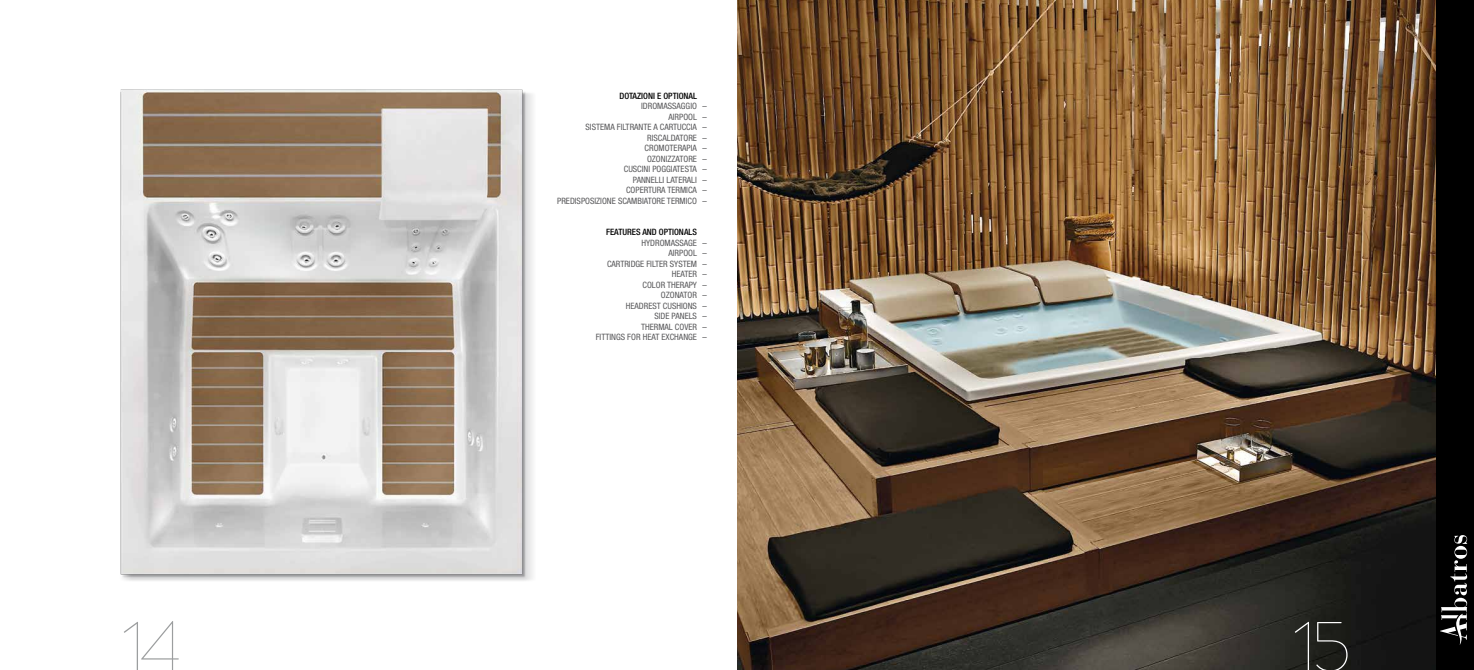
<style>
.page{position:relative;width:1474px;height:670px;background:#fff}
.page>*{position:absolute;margin:0;border:0;box-sizing:border-box;transform-origin:0 0}
.t1{font:100 71.75px "Brandon Grotesque";color:#9c9e9f}
.t2{font:100 71.75px "Brandon Grotesque";color:#fff}
.t3{font:condensed 8.75px/10.5px "Helvetica Neue LT Std";color:#58585a;text-align:right}
.t4{font:500 condensed 8.75px "Helvetica Neue";color:#000}
.t5{font:condensed 8.75px/10.5px "Helvetica Neue";color:#58585a;text-align:justify}
</style>
<div class="page">
<img style="left:120px;top:89px;width:413px;height:492px">
<img style="left:737px;top:0;width:699px;height:670px">
<div style="left:1436px;top:0;width:37px;height:670px;background:#000"></div>
<svg style="left:1440px;top:535px;width:27px;height:110px"></svg>
<p class="t4" style="left:619px;top:90px;width:79px">DOTAZIONI E OPTIONAL</p>
<p class="t3" style="left:557px;top:101px;width:141px">IDROMASSAGGIO<br>AIRPOOL<br>SISTEMA FILTRANTE A CARTUCCIA<br>RISCALDATORE<br>CROMOTERAPIA<br>OZONIZZATORE<br>CUSCINI POGGIATESTA<br>PANNELLI LATERALI<br>COPERTURA TERMICA<br>PREDISPOSIZIONE SCAMBIATORE TERMICO</p>
<p class="t4" style="left:606px;top:227px;width:92px">FEATURES AND OPTIONALS</p>
<p class="t3" style="left:595px;top:237px;width:103px">HYDROMASSAGE<br>AIRPOOL<br>CARTRIDGE FILTER SYSTEM<br>HEATER<br>COLOR THERAPY<br>OZONATOR<br>HEADREST CUSHIONS<br>SIDE PANELS<br>THERMAL COVER<br>FITTINGS FOR HEAT EXCHANGE</p>
<p class="t5" style="left:702px;top:101px;width:6px">– – – – – – – – – –</p>
<p class="t5" style="left:702px;top:237px;width:6px">– – – – – – – – – –</p>
<h1 class="t1" style="left:123px;top:597px;width:61px">14</h1>
<h1 class="t2" style="left:1293px;top:597px;width:59px">15</h1>
</div>
